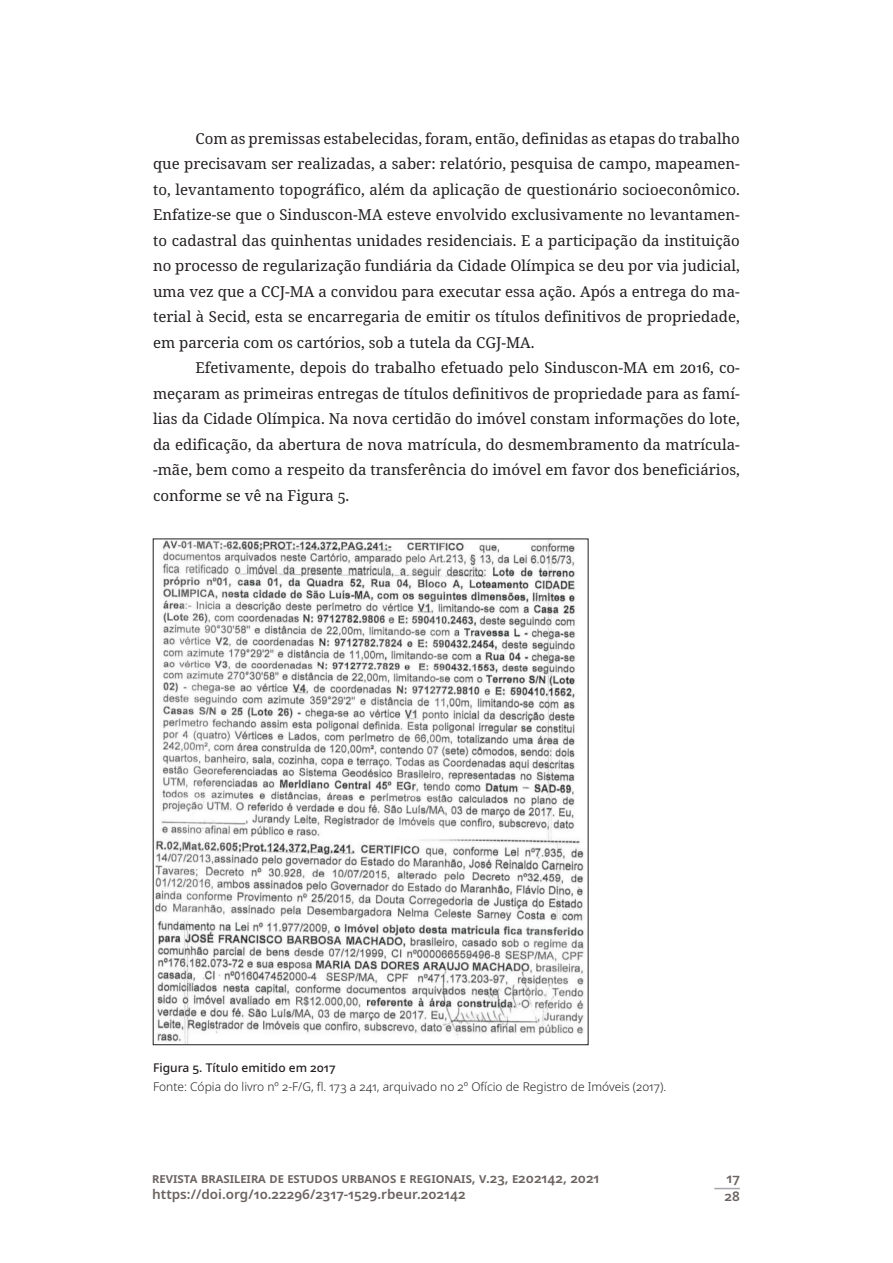
<style>
.page{position:relative;width:893px;height:1263px;background:#fff}
.page>*{position:absolute;margin:0;border:0;box-sizing:border-box;transform-origin:0 0}
.texto_nor{font:15px/25.5px "Noto Serif";color:#231f20;text-align:justify}
.texto_nor_ant{font:15px/25.5px "Noto Serif";color:#231f20;text-align:justify}
.t1{font:600 13.5px/16.5px "Noto Sans";color:#6b6360}
.legenda_esq2{font:300 12px "Noto Sans";color:#231f20}
.titulo_tab_fig{font:500 12px "Noto Sans";color:#231f20}
</style>
<div class="page">
<svg style="left:714px;top:1188px;width:26px;height:1px"></svg>
<img style="left:155px;top:541px;width:429px;height:502px">
<p class="texto_nor" style="left:153px;top:126px;width:588px;text-indent:43px">Com as premissas estabelecidas, foram, então, definidas as etapas do trabalho que precisavam ser realizadas, a saber: relatório, pesquisa de campo, mapeamen&shy;to, levantamento topográfico, além da aplicação de questionário socioeconômico.<br>Enfatize-se que o Sinduscon-MA esteve envolvido exclusivamente no levantamen&shy;to cadastral das quinhentas unidades residenciais. E a participação da instituição no processo de regularização fundiária da Cidade Olímpica se deu por via judicial, uma vez que a CCJ-MA a convidou para executar essa ação. Após a entrega do ma&shy;terial à Secid, esta se encarregaria de emitir os títulos definitivos de propriedade, em parceria com os cartórios, sob a tutela da CGJ-MA.</p>
<p class="texto_nor_ant" style="left:153px;top:355px;width:588px;text-indent:43px">Efetivamente, depois do trabalho efetuado pelo Sinduscon-MA em 2016, co&shy;meçaram as primeiras entregas de títulos definitivos de propriedade para as famí&shy;lias da Cidade Olímpica. Na nova certidão do imóvel constam informações do lote, da edificação, da abertura de nova matrícula, do desmembramento da matrícula--mãe, bem como a respeito da transferência do imóvel em favor dos beneficiários, conforme se vê na Figura 5.</p>
<p class="titulo_tab_fig" style="left:153px;top:1059px;width:184px">Figura 5. Título emitido em 2017</p>
<p class="legenda_esq2" style="left:153px;top:1078px;width:515px">Fonte: Cópia do livro nº 2-F/G, fl. 173 a 241, arquivado no 2º Ofício de Registro de Imóveis (2017).</p>
<p class="t1" style="left:152px;top:1170px;width:449px">REVISTA BRASILEIRA DE ESTUDOS URBANOS E REGIONAIS, V.23, E202142, 2021<br>HTTPS://DOI.ORG/10.22296/2317-1529.RBEUR.202142</p>
<p class="t1" style="left:725px;top:1169px;width:17px;line-height:18.6px">17<br>28</p>
</div>
